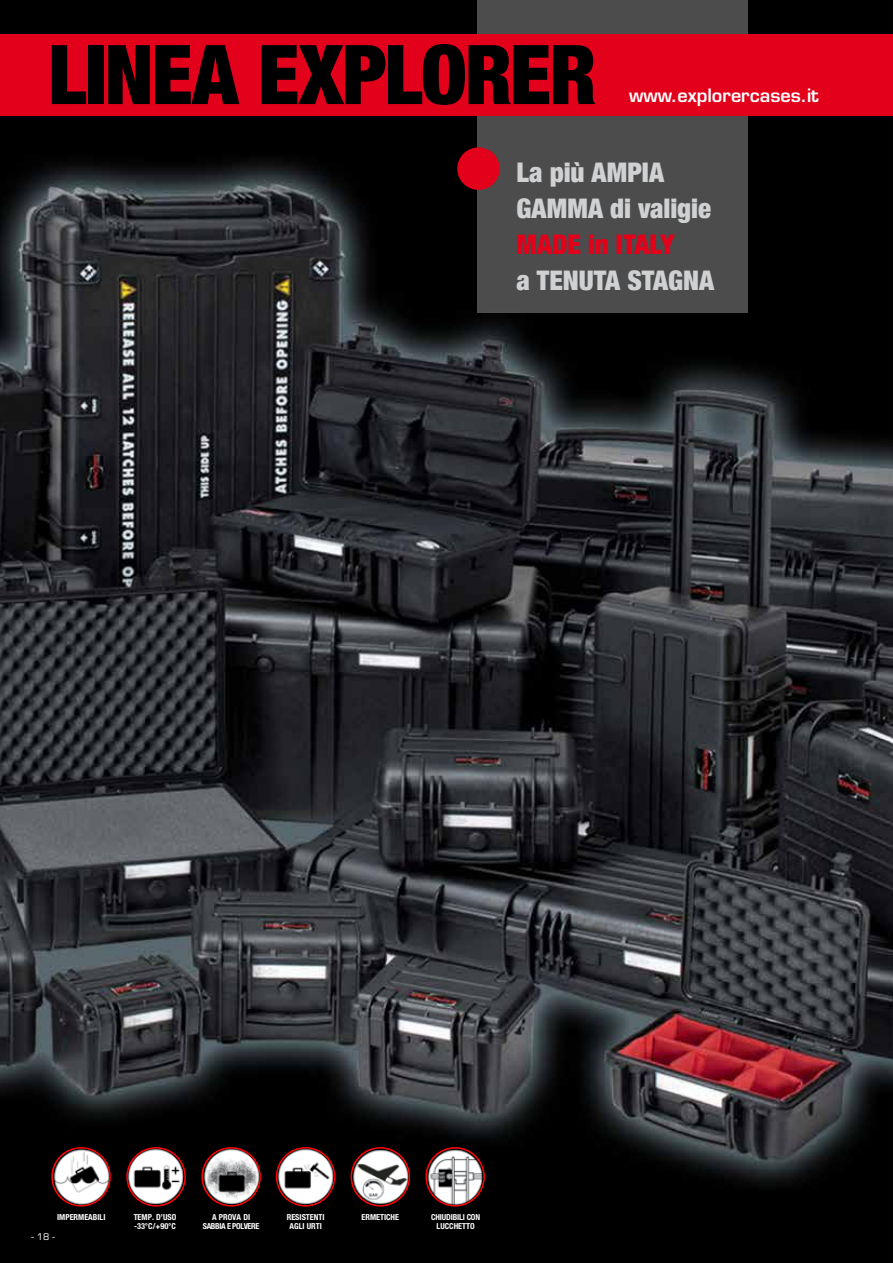
<style>
.page{position:relative;width:893px;height:1263px;background:#fff}
.page>*{position:absolute;margin:0;border:0;box-sizing:border-box;transform-origin:0 0}
.t1{font:900 condensed 82.5px "Helvetica Neue";letter-spacing:-.02em;color:#000}
.t2{font:900 condensed 27px/36px "Helvetica Neue";color:#d0d1d2}
.t3{font:900 condensed 27px "Helvetica Neue";color:#e2001a}
.t4{font:600 18px "Eurostile";color:#fff}
.t5{font:9px "Eurostile";color:#fff}
.t6{font:700 condensed 8.25px/9px "Helvetica Neue";color:#fff}
.t7{font:700 condensed 8.25px/9px "Helvetica Neue";letter-spacing:-.05em;color:#fff;text-align:center}
.t8{font:700 condensed 8.25px/9px "Helvetica Neue";letter-spacing:-.02em;color:#fff;text-align:center}
</style>
<div class="page">
<img style="left:0;top:0;width:893px;height:1263px">
<div style="left:477px;top:0;width:270px;height:313px;background:#4c4c4c"></div>
<div style="left:457px;top:147px;width:43px;height:43px;background:#e2001a;border-radius:50%"></div>
<div style="left:0;top:34px;width:893px;height:82px;background:#e2001a"></div>
<img style="left:52px;top:1148px;width:58px;height:58px">
<div style="left:51px;top:1147px;width:60px;height:59px;border:2px solid #f00;border-radius:50%"></div>
<img style="left:127px;top:1148px;width:58px;height:57px">
<div style="left:126px;top:1147px;width:60px;height:59px;border:2px solid #f00;border-radius:50%"></div>
<img style="left:202px;top:1148px;width:58px;height:57px">
<div style="left:201px;top:1147px;width:60px;height:59px;border:2px solid #f00;border-radius:50%"></div>
<img style="left:277px;top:1148px;width:58px;height:57px">
<div style="left:276px;top:1147px;width:59px;height:59px;border:2px solid #f00;border-radius:50%"></div>
<img style="left:351px;top:1148px;width:58px;height:58px;border-radius:29px">
<div style="left:351px;top:1147px;width:59px;height:59px;border:2px solid #f00;border-radius:50%"></div>
<img style="left:426px;top:1148px;width:58px;height:58px;border-radius:28px">
<div style="left:425px;top:1147px;width:60px;height:59px;border:2px solid #f00;border-radius:50%"></div>
<h1 class="t1" style="left:48px;top:7px;width:550px">LINEA EXPLORER</h1>
<h3 class="t4" style="left:629px;top:84px;width:191px">www.explorercases.it</h3>
<h2 class="t2" style="left:516px;top:153px;width:196px">La più AMPIA<br>GAMMA di valigie</h2>
<h2 class="t3" style="left:516px;top:222px;width:160px">MADE in ITALY</h2>
<h2 class="t2" style="left:516px;top:261px;width:199px">a TENUTA STAGNA</h2>
<p class="t6" style="left:57px;top:1212px;width:50px">IMPERMEABILI</p>
<p class="t6" style="left:134px;top:1212px;width:44px">TEMP. D’USO -33°C/+90°C</p>
<p class="t7" style="left:203px;top:1212px;width:58px">A PROVA DI<br>SABBIA E POLVERE</p>
<p class="t6" style="left:287px;top:1212px;width:39px;text-align:center">RESISTENTI<br>AGLI URTI</p>
<p class="t6" style="left:361px;top:1212px;width:39px">ERMETICHE</p>
<p class="t8" style="left:431px;top:1212px;width:50px">CHIUDIBILI CON<br>LUCCHETTO</p>
<p class="t5" style="left:31px;top:1232px;width:25px">- 18 -</p>
</div>
